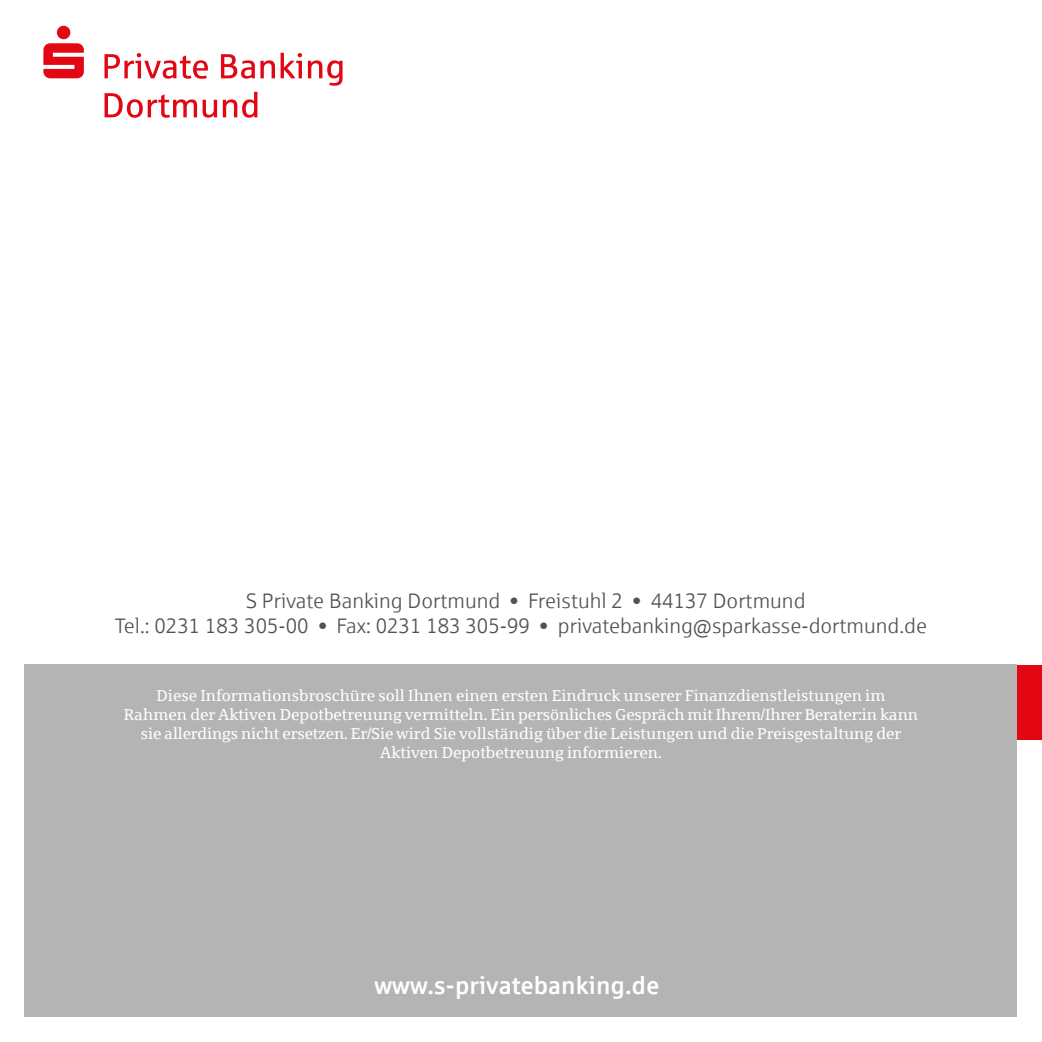
<style>
.page{position:relative;width:1042px;height:1042px;background:#fff}
.page>*{position:absolute;margin:0;border:0;box-sizing:border-box;transform-origin:0 0}
.t1{font:500 24.5px "Sparkasse";color:#fff}
.t2{font:21px/25.2px "Sparkasse Lt";color:#525251;text-align:center}
.t3{font:15.75px/18.9px "Sparkasse Serif";color:#fff;text-align:center}
</style>
<div class="page">
<div style="left:1017px;top:665px;width:25px;height:74px;background:#e30613"></div>
<div style="left:25px;top:665px;width:992px;height:352px;background:#b5b4b4"></div>
<svg style="left:43px;top:26px;width:41px;height:52px"></svg>
<svg style="left:104px;top:53px;width:104px;height:26px"></svg>
<svg style="left:221px;top:54px;width:54px;height:25px"></svg>
<svg style="left:281px;top:53px;width:21px;height:25px"></svg>
<svg style="left:308px;top:60px;width:34px;height:26px"></svg>
<svg style="left:105px;top:93px;width:92px;height:25px"></svg>
<svg style="left:203px;top:100px;width:14px;height:18px"></svg>
<svg style="left:223px;top:92px;width:34px;height:26px"></svg>
<h2 class="t2" style="left:115px;top:588px;width:813px">S Private Banking Dortmund • Freistuhl 2 • 44137 Dortmund<br>Tel.: 0231 183 305-00 • Fax: 0231 183 305-99 • privatebanking@sparkasse-dortmund.de</h2>
<p class="t3" style="left:124px;top:686px;width:796px">Diese Informationsbroschüre soll Ihnen einen ersten Eindruck unserer Finanzdienstleistungen im Rahmen der Aktiven Depotbetreuung vermitteln. Ein persönliches Gespräch mit Ihrem/Ihrer Berater:in kann sie allerdings nicht ersetzen. Er/Sie wird Sie vollständig über die Leistungen und die Preisgestaltung der Aktiven Depotbetreuung informieren.</p>
<h1 class="t1" style="left:374px;top:970px;width:286px">www.s-privatebanking.de</h1>
</div>
